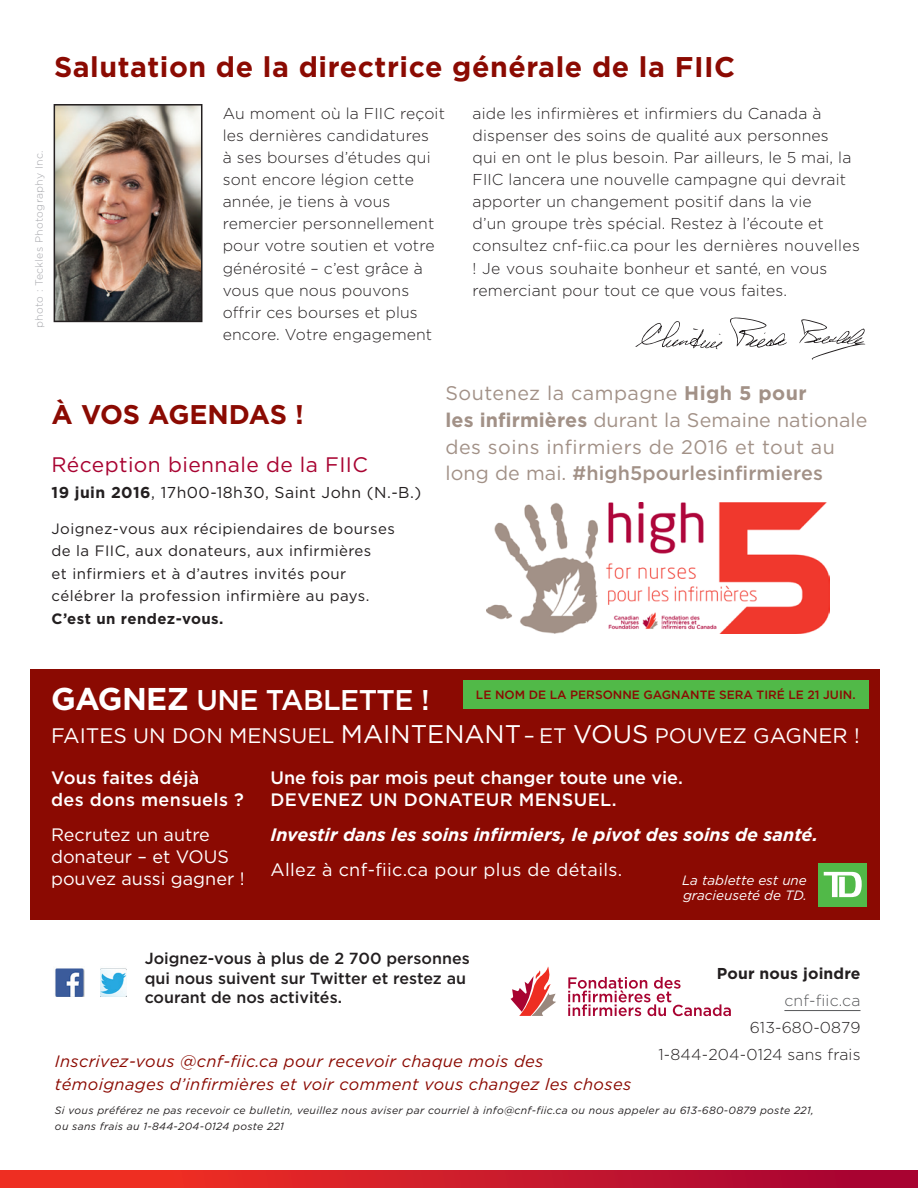
<style>
.page{position:relative;width:918px;height:1188px;background:#fff}
.page>*{position:absolute;margin:0;border:0;box-sizing:border-box;transform-origin:0 0}
.Main_Head_LARGE{font:700 28.5px "Gotham";letter-spacing:.02em;color:#8b0a02}
.Main_Head_LARGE-2{font:500 28.5px "Gotham";letter-spacing:-.02em;color:#fff}
.Main_Head_LARGE-3{font:700 27px "Gotham";letter-spacing:-.01em;color:#8b0a02}
.sub{font:21px "Gotham";color:#fff}
.Main_head_SMALL{font:21px "Gotham";letter-spacing:.02em;color:#a80331}
.body_white_small{font:19.65px/26.7px "Gotham";letter-spacing:.025em;color:#a29187}
.body{font:500 18px/22.2px "Gotham";color:#fff}
.body-2{font:italic 700 18px "Gotham";color:#fff}
.body-3{font:18px/22.2px "Gotham";color:#fff}
.body-4{font:18px "Gotham";letter-spacing:.02em;color:#fff}
.body-5{font:500 18px/22px "Gotham";letter-spacing:.02em;color:#fff}
.body-6{font:italic 16.5px/22.2px "Gotham";letter-spacing:.02em;color:#8b0a02}
.t1{font:500 16.05px/19.2px "Gotham";color:#231f20}
.body-7{font:300 15.75px/22.2px "Gotham";letter-spacing:.01em;color:#231f20}
.grey_black{font:15.75px "Gotham";letter-spacing:.03em;color:#231f20}
.sub-2{font:300 15.75px "Gotham";letter-spacing:.01em;color:#231f20}
.sub-3{font:700 15.75px "Gotham";letter-spacing:.01em;color:#231f20}
.sub-4{font:300 15.75px "Gotham";letter-spacing:.01em;color:#57585a}
.grey_black-2{font:15px/22.5px "Gotham";letter-spacing:.03em;color:#231f20}
.body-8{font:italic 13.5px/15px "Gotham";color:#fff}
.body-9{font:500 12px "Gotham";color:#8b0a02}
.body-10{font:italic 10.5px/16.5px "Gotham";letter-spacing:.03em;color:#231f20}
.body-11{font:300 10.5px "Gotham";letter-spacing:.03em;color:#a5a6aa}
.s1{font-weight:700}
.s2{font-weight:500}
.s3{font-weight:700;font-size:31.5px}
.s4{font-size:25.5px}
</style>
<div class="page">
<svg style="left:635px;top:321px;width:88px;height:28px"></svg>
<svg style="left:730px;top:317px;width:57px;height:31px"></svg>
<svg style="left:799px;top:319px;width:67px;height:41px"></svg>
<img style="left:57px;top:107px;width:142px;height:212px">
<div style="left:54px;top:104px;width:148px;height:218px;border:2px solid #231f20"></div>
<div style="left:0;top:1171px;width:918px;height:17px;background:linear-gradient(to right,#f93521,#a40234)"></div>
<hr style="left:784px;top:1010px;width:77px;height:1px;background:#57585a">
<img style="left:55px;top:968px;width:30px;height:28px">
<img style="left:101px;top:968px;width:26px;height:28px">
<div style="left:30px;top:669px;width:850px;height:250px;background:#8b0a02"></div>
<div style="left:463px;top:680px;width:406px;height:29px;background:#51b948"></div>
<div style="left:819px;top:863px;width:48px;height:43px;background:#51b948"></div>
<svg style="left:824px;top:872px;width:38px;height:25px"></svg>
<svg style="left:568px;top:977px;width:163px;height:39px"></svg>
<svg style="left:511px;top:966px;width:45px;height:50px"></svg>
<img style="left:486px;top:503px;width:343px;height:131px">
<p class="body-11" style="left:33px;top:328px;width:180px;rotate:-90deg">photo : Teckles Photography Inc.</p>
<p class="Main_Head_LARGE" style="left:54px;top:48px;width:683px">Salutation de la directrice générale de la FIIC</p>
<p class="body-7" style="left:223px;top:102px;width:224px">Au moment où la FIIC reçoit les dernières candidatures<br>à ses bourses d’études qui sont encore légion cette année, je tiens à vous remercier personnellement pour votre soutien et votre générosité – c’est grâce à vous que nous pouvons offrir ces bourses et plus encore. Votre engagement</p>
<p class="body-7" style="left:473px;top:102px;width:389px">aide les infirmières et infirmiers du Canada à dispenser des soins de qualité aux personnes<br>qui en ont le plus besoin. Par ailleurs, le 5 mai, la FIIC lancera une nouvelle campagne qui devrait apporter un changement positif dans la vie<br>d’un groupe très spécial. Restez à l’écoute et consultez cnf-fiic.ca pour les dernières nouvelles ! Je vous souhaite bonheur et santé, en vous remerciant pour tout ce que vous faites.</p>
<p class="Main_Head_LARGE-3" style="left:52px;top:396px;width:254px">À VOS AGENDAS !</p>
<p class="Main_head_SMALL" style="left:52px;top:452px;width:318px">Réception biennale de la FIIC</p>
<p class="grey_black" style="left:52px;top:482px;width:371px"><span class="s1">19 juin 2016</span>, 17h00-18h30, Saint John (N.-B.)</p>
<p class="grey_black-2" style="left:52px;top:517px;width:345px">Joignez-vous aux récipiendaires de bourses de la FIIC, aux donateurs, aux infirmières<br>et infirmiers et à d’autres invités pour célébrer la profession infirmière au pays.<br><span class="s1">C’est un rendez-vous.</span></p>
<p class="body_white_small" style="left:446px;top:379px;width:424px">Soutenez la campagne <span class="s1">High 5 pour<br>les infirmières</span> durant la Semaine nationale des soins infirmiers de 2016 et tout au long de mai. <span class="s2">#high5pourlesinfirmieres</span></p>
<p class="Main_Head_LARGE-2" style="left:51px;top:682px;width:380px"><span class="s3">GAGNEZ</span> UNE TABLETTE !</p>
<p class="sub" style="left:51px;top:722px;width:810px">FAITES UN DON MENSUEL <span class="s4">MAINTENANT</span> – ET <span class="s4">VOUS</span> POUVEZ GAGNER !</p>
<p class="body-5" style="left:51px;top:766px;width:194px">Vous faites déjà<br>des dons mensuels ?</p>
<p class="body-3" style="left:51px;top:823px;width:195px">Recrutez un autre donateur – et VOUS pouvez aussi gagner !</p>
<p class="body-9" style="left:476px;top:687px;width:381px">LE NOM DE LA PERSONNE GAGNANTE SERA TIRÉ LE 21 JUIN.</p>
<p class="body" style="left:270px;top:766px;width:414px">Une fois par mois peut changer toute une vie.<br>DEVENEZ UN DONATEUR MENSUEL.</p>
<p class="body-2" style="left:270px;top:823px;width:549px">Investir dans les soins infirmiers, le pivot des soins de santé.</p>
<p class="body-4" style="left:270px;top:859px;width:353px">Allez à cnf-fiic.ca pour plus de détails.</p>
<p class="body-8" style="left:682px;top:873px;width:126px">La tablette est une gracieuseté de TD.</p>
<p class="t1" style="left:145px;top:949px;width:327px">Joignez-vous à plus de 2 700 personnes qui nous suivent sur Twitter et restez au courant de nos activités.</p>
<p class="sub-3" style="left:717px;top:963px;width:145px">Pour nous joindre</p>
<p class="sub-4" style="left:784px;top:991px;width:78px">cnf-fiic.ca</p>
<p class="sub-2" style="left:750px;top:1018px;width:112px">613-680-0879</p>
<p class="sub-2" style="left:659px;top:1045px;width:203px">1-844-204-0124 sans frais</p>
<p class="body-6" style="left:55px;top:1050px;width:578px">Inscrivez-vous @cnf-fiic.ca pour recevoir chaque mois des témoignages d’infirmières et voir comment vous changez les choses</p>
<p class="body-10" style="left:55px;top:1101px;width:761px">Si vous préférez ne pas recevoir ce bulletin, veuillez nous aviser par courriel à info@cnf-fiic.ca ou nous appeler au 613-680-0879 poste 221, ou sans frais au 1-844-204-0124 poste 221</p>
</div>
